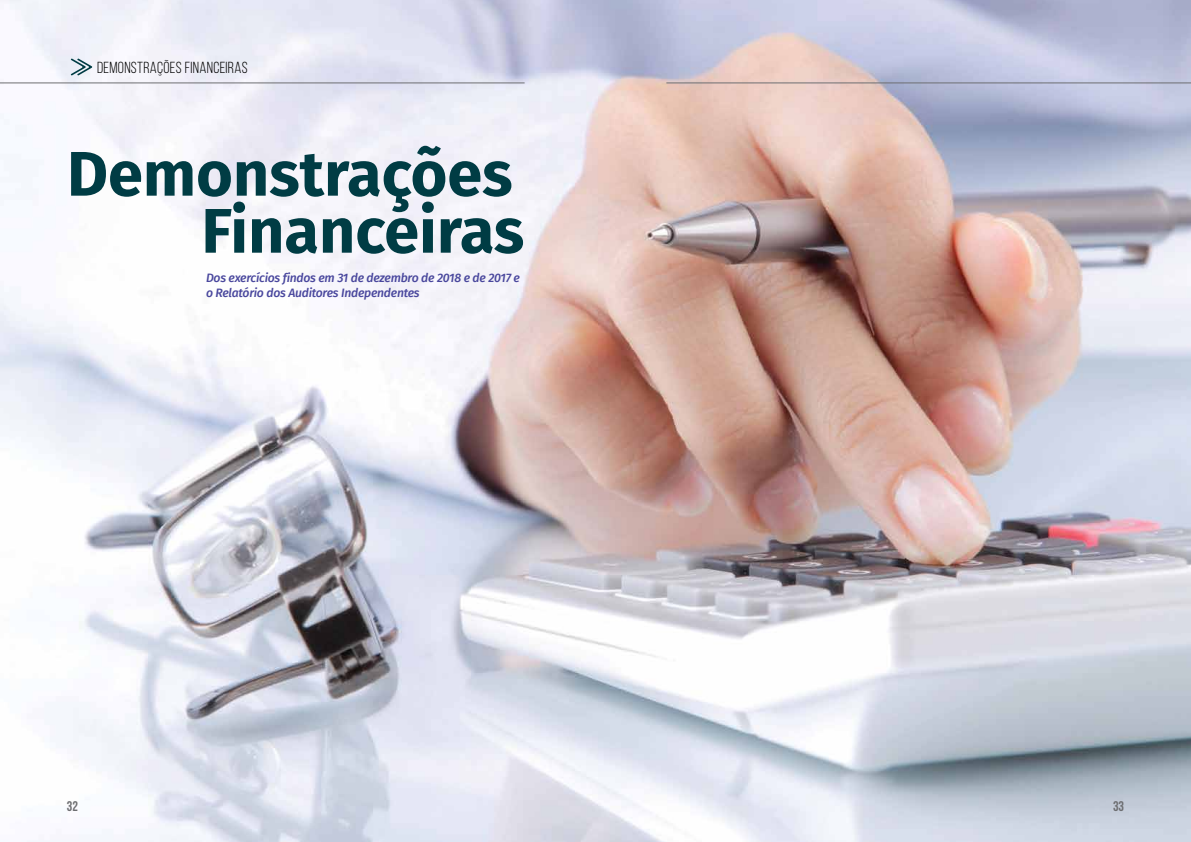
<style>
.page{position:relative;width:1191px;height:842px;background:#fff}
.page>*{position:absolute;margin:0;border:0;box-sizing:border-box;transform-origin:0 0}
.t1{font:700 63px/57px "Fira Sans";color:#003c44;text-align:right}
.t2{font:16px "Bebas Neue";letter-spacing:.02em;color:#000}
.t3{font:700 14px "Bebas Neue";color:#6d6e71}
.t4{font:italic 500 12.2px/15px "Fira Sans";letter-spacing:-.02em;color:#49479d}
</style>
<div class="page">
<img style="left:0;top:0;width:1191px;height:842px">
<svg style="left:71px;top:59px;width:21px;height:16px"></svg>
<hr style="left:0;top:82px;width:524px;height:1px;background:#6d6e71">
<hr style="left:666px;top:82px;width:525px;height:1px;background:#6d6e71">
<h2 class="t2" style="left:97px;top:59px;width:152px">DEMONSTRAÇÕES FINANCEIRAS</h2>
<h1 class="t1" style="left:67px;top:141px;width:459px">Demonstrações<br>Financeiras</h1>
<p class="t4" style="left:206px;top:269px;width:315px">Dos exercícios findos em 31 de dezembro de 2018 e de 2017 e o Relatório dos Auditores Independentes</p>
<p class="t3" style="left:67px;top:799px;width:13px">32</p>
<p class="t3" style="left:1113px;top:799px;width:13px">33</p>
</div>
